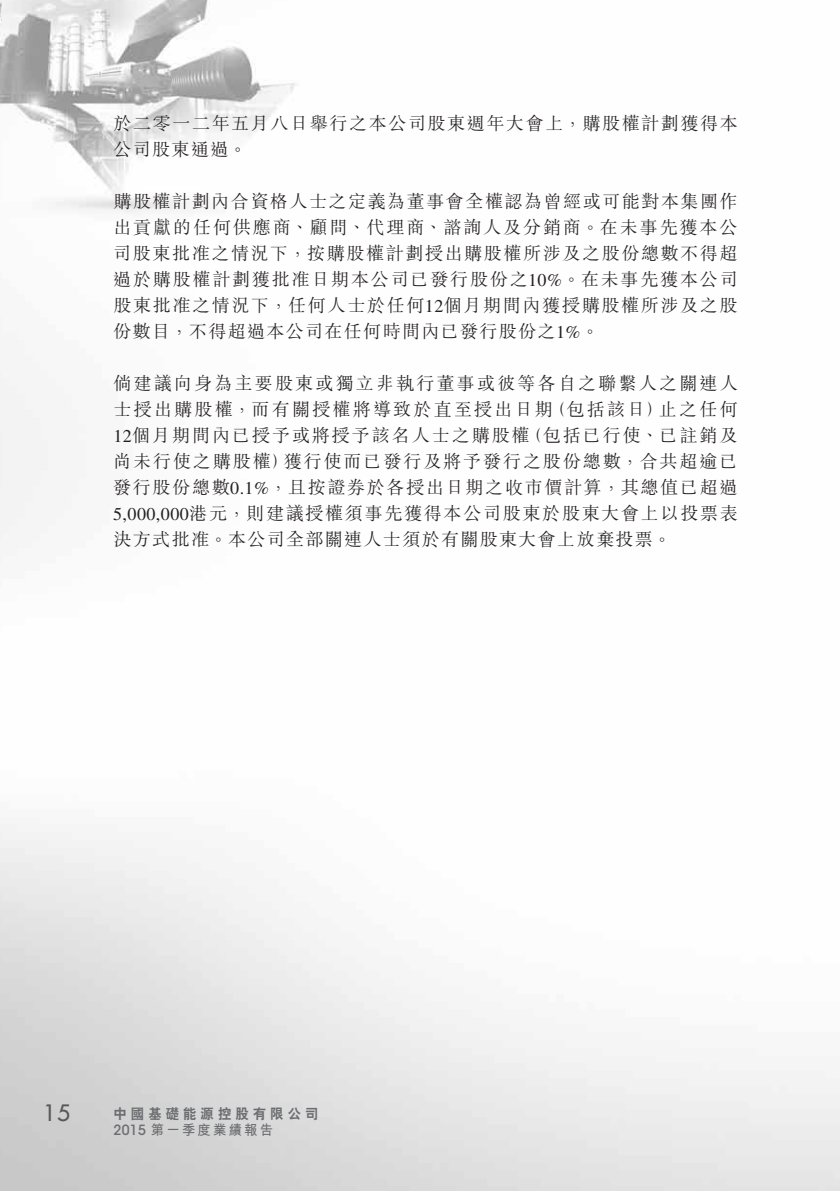
<style>
.page{position:relative;width:840px;height:1191px;background:#fff}
.page>*{position:absolute;margin:0;border:0;box-sizing:border-box;transform-origin:0 0}
.t1{font:500 22px "Futura Std";color:#57585a}
.t2{font:300 18px/26px "M Sung HK";letter-spacing:.095em;color:#231f20}
.t3{font:300 18px/26px "M Sung HK";letter-spacing:.12em;color:#231f20;text-align:right}
.t4{font:300 18px/26px "M Sung HK";letter-spacing:.125em;color:#231f20}
.t5{font:700 14px "M Hei HK";letter-spacing:.17em;color:#6c6d70;scale:.95 1}
.t6{font:800 14px "C Hei 2 HK";letter-spacing:.31em;color:#6c6d70;scale:.95 1}
.s1{font-family:"Times LT Std";font-weight:400}
.s2{font-family:"ITC Avant Garde Std";font-weight:500}
</style>
<div class="page">
<img style="left:0;top:0;width:839px;height:1191px">
<p class="t2" style="left:113px;top:109px;width:625px">於二零一二年五月八日舉行之本公司股東週年大會上，購股權計劃獲得本公司股東通過。</p>
<p class="t2" style="left:113px;top:187px;width:625px;text-align:justify">購股權計劃內合資格人士之定義為董事會全權認為曾經或可能對本集團作出貢獻的任何供應商、顧問、代理商、諮詢人及分銷商。在未事先獲本公司股東批准之情況下，按購股權計劃授出購股權所涉及之股份總數不得超過於購股權計劃獲批准日期本公司已發行股份之<span class="s1">10%</span>。在未事先獲本公司股東批准之情況下，任何人士於任何<span class="s1">12</span>個月期間內獲授購股權所涉及之股份數目，不得超過本公司在任何時間內已發行股份之<span class="s1">1%</span>。</p>
<p class="t3" style="left:113px;top:369px;width:625px">倘建議向身為主要股東或獨立非執行董事或彼等各自之聯繫人之關連人止之任何</p>
<p class="t4" style="left:524px;top:395px;width:214px;text-indent:-410px">士授出購股權，而有關授權將導致於直至授出日期<br>（包括已行使、已註銷及</p>
<p class="t2" style="left:548px;top:395px;width:117px">（包括該日）</p>
<p class="t2" style="left:284px;top:421px;width:455px;text-indent:-170px"><span class="s1">12</span>個月期間內已授予或將授予該名人士之購股權<br>獲行使而已發行及將予發行之股份總數，合共超逾已</p>
<p class="t2" style="left:113px;top:447px;width:626px">尚未行使之購股權）<br>發行股份總數<span class="s1">0.1%</span>，且按證券於各授出日期之收市價計算，其總值已超過<br><span class="s1">5,000,000</span>港元，則建議授權須事先獲得本公司股東於股東大會上以投票表決方式批准。本公司全部關連人士須於有關股東大會上放棄投票。</p>
<p class="t1" style="left:43px;top:1099px;width:28px">15</p>
<p class="t6" style="left:113px;top:1104px;width:217px">中國基礎能源控股有限公司</p>
<p class="t5" style="left:113px;top:1119px;width:169px"><span class="s2">2015</span> 第一季度業績報告</p>
</div>
